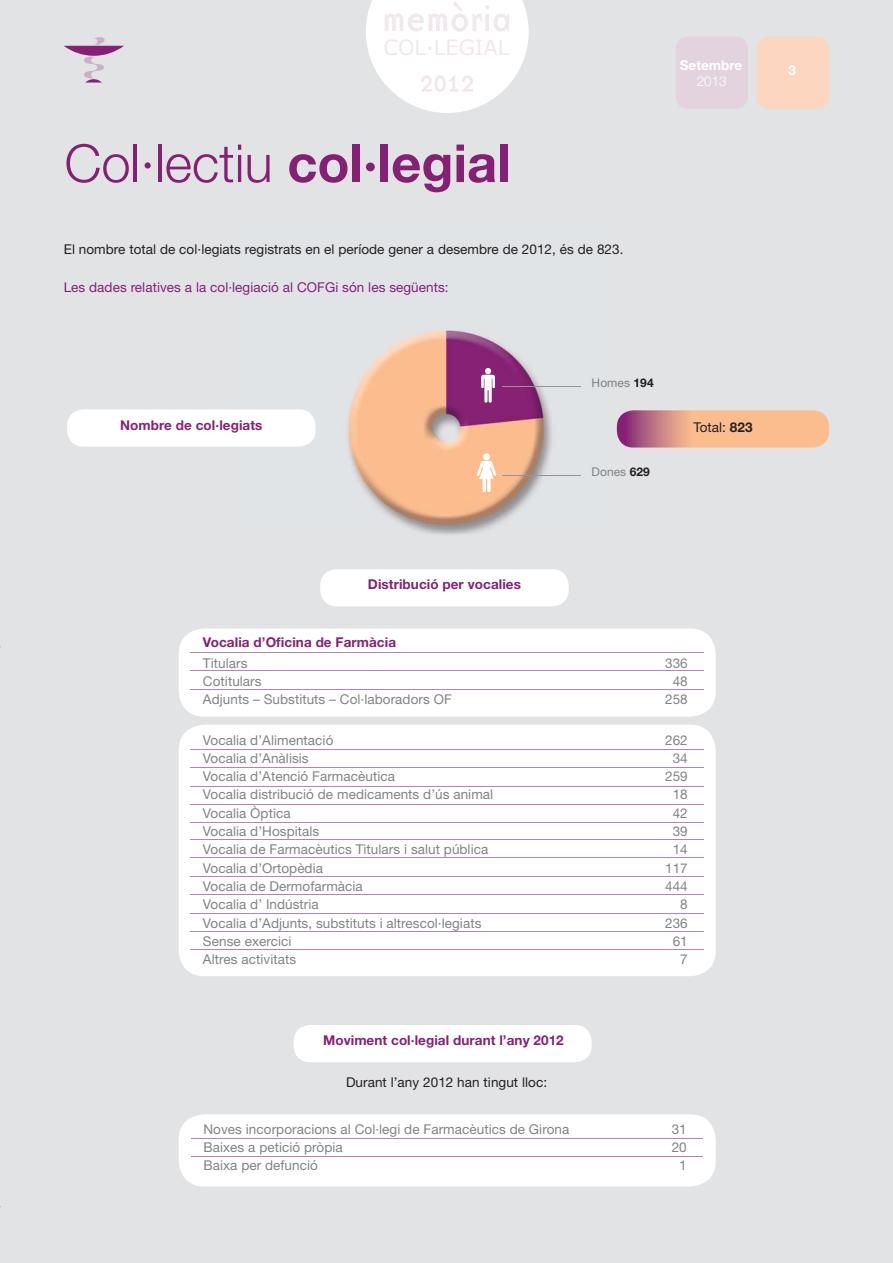
<style>
.page{position:relative;width:893px;height:1263px;background:#fff}
.page>*{position:absolute;margin:0;border:0;box-sizing:border-box;transform-origin:0 0}
.t1{font:300 52.5px "Helvetica Neue LT Std";color:#862074}
.t2{font:20.85px "Verdana";color:#f1e8ed}
.t3{font:13.5px "Helvetica Neue LT Std";letter-spacing:.005em;color:#808285}
.t4{font:13.5px "Helvetica Neue LT Std";letter-spacing:.005em;color:#231f20}
.t5{font:700 13.5px "Helvetica Neue LT Std";letter-spacing:.005em;color:#862074}
.t6{font:13.5px "Helvetica Neue LT Std";letter-spacing:.005em;color:#862074}
.t7{font:700 13.5px "Helvetica Neue LT Std";color:#fff}
.t8{font:300 13.5px "Helvetica Neue LT Std";color:#fff}
.t9{font:12px "Helvetica Neue LT Std";letter-spacing:.005em;color:#808285}
.s1{font-weight:700}
.s2{font-weight:700;color:#231f20}
</style>
<div class="page">
<div style="left:0;top:0;width:892px;height:1263px;background:#e2e3e4"></div>
<img style="left:234px;top:330px;width:425px;height:299px">
<div style="left:675px;top:36px;width:73px;height:73px;background:#e2d3df;border-radius:13px"></div>
<div style="left:756px;top:36px;width:73px;height:73px;background:#fdd6bf;border-radius:13px"></div>
<svg style="left:64px;top:37px;width:60px;height:46px"></svg>
<div style="left:179px;top:629px;width:536px;height:88px;background:#fff;border-radius:26px"></div>
<div style="left:179px;top:1114px;width:536px;height:72px;background:#fff;border-radius:26px"></div>
<div style="left:179px;top:725px;width:536px;height:251px;background:#fff;border-radius:26px"></div>
<div style="left:320px;top:569px;width:248px;height:37px;background:#fff;border-radius:16px"></div>
<div style="left:293px;top:1025px;width:298px;height:37px;background:#fff;border-radius:16px"></div>
<svg style="left:617px;top:410px;width:212px;height:38px;background:#e5a38c"></svg>
<hr style="left:502px;top:386px;width:78px;height:1px;background:#939598">
<hr style="left:502px;top:475px;width:78px;height:1px;background:#939598">
<hr style="left:190px;top:652px;width:514px;height:1px;background:#b485aa">
<hr style="left:191px;top:1138px;width:512px;height:1px;background:#b485aa">
<hr style="left:190px;top:749px;width:514px;height:1px;background:#b485aa">
<hr style="left:190px;top:671px;width:514px;height:1px;background:#b485aa">
<hr style="left:191px;top:1157px;width:512px;height:1px;background:#b485aa">
<hr style="left:190px;top:768px;width:514px;height:1px;background:#b485aa">
<hr style="left:190px;top:689px;width:514px;height:1px;background:#b485aa">
<hr style="left:190px;top:786px;width:514px;height:1px;background:#b485aa">
<hr style="left:190px;top:804px;width:514px;height:1px;background:#b485aa">
<hr style="left:190px;top:823px;width:514px;height:1px;background:#b485aa">
<hr style="left:190px;top:839px;width:514px;height:1px;background:#b485aa">
<hr style="left:190px;top:857px;width:514px;height:1px;background:#b485aa">
<hr style="left:190px;top:876px;width:514px;height:1px;background:#b485aa">
<hr style="left:190px;top:894px;width:514px;height:1px;background:#b485aa">
<hr style="left:190px;top:913px;width:514px;height:1px;background:#b485aa">
<hr style="left:190px;top:931px;width:514px;height:1px;background:#b485aa">
<hr style="left:190px;top:949px;width:514px;height:1px;background:#b485aa">
<div style="left:483px;top:453px;width:7px;height:7px;background:#fff;border-radius:3px"></div>
<svg style="left:476px;top:461px;width:21px;height:31px"></svg>
<svg style="left:481px;top:368px;width:14px;height:35px"></svg>
<div style="left:67px;top:409px;width:248px;height:38px;background:#fff;border-radius:16px"></div>
<svg style="left:366px;top:0;width:162px;height:113px"></svg>
<h2 class="t2" style="left:383px;top:34px;width:127px">COL∙LEGIAL</h2>
<h1 class="t1" style="left:64px;top:145px;width:448px">Col·lectiu <span class="s1">col·legial</span></h1>
<p class="t4" style="left:64px;top:245px;width:561px">El nombre total de col·legiats registrats en el període gener a desembre de 2012, és de 823.</p>
<p class="t6" style="left:64px;top:283px;width:386px">Les dades relatives a la col·legiació al COFGi són les següents:</p>
<p class="t7" style="left:680px;top:60px;width:64px">Setembre</p>
<p class="t8" style="left:697px;top:77px;width:31px">2013</p>
<p class="t5" style="left:120px;top:420px;width:144px">Nombre de col·legiats</p>
<p class="t9" style="left:591px;top:378px;width:64px">Homes <span class="s2">194</span></p>
<p class="t9" style="left:591px;top:467px;width:60px">Dones <span class="s2">629</span></p>
<p class="t4" style="left:693px;top:422px;width:61px">Total: <span class="s1">823</span></p>
<p class="t7" style="left:788px;top:65px;width:9px">3</p>
<p class="t5" style="left:368px;top:580px;width:154px">Distribució per vocalies</p>
<p class="t5" style="left:203px;top:637px;width:195px">Vocalia d’Oficina de Farmàcia</p>
<p class="t3" style="left:203px;top:658px;width:46px">Titulars</p>
<p class="t3" style="left:665px;top:658px;width:24px">336</p>
<p class="t3" style="left:203px;top:676px;width:60px">Cotitulars</p>
<p class="t3" style="left:672px;top:676px;width:17px">48</p>
<p class="t3" style="left:203px;top:694px;width:250px">Adjunts – Substituts – Col·laboradors OF</p>
<p class="t3" style="left:665px;top:694px;width:24px">258</p>
<p class="t3" style="left:203px;top:735px;width:132px">Vocalia d’Alimentació</p>
<p class="t3" style="left:665px;top:735px;width:24px">262</p>
<p class="t3" style="left:203px;top:753px;width:107px">Vocalia d’Anàlisis</p>
<p class="t3" style="left:672px;top:753px;width:17px">34</p>
<p class="t3" style="left:203px;top:772px;width:193px">Vocalia d’Atenció Farmacèutica</p>
<p class="t3" style="left:665px;top:772px;width:24px">259</p>
<p class="t3" style="left:203px;top:790px;width:292px">Vocalia distribució de medicaments d’ús animal</p>
<p class="t3" style="left:672px;top:790px;width:17px">18</p>
<p class="t3" style="left:203px;top:808px;width:89px">Vocalia Òptica</p>
<p class="t3" style="left:672px;top:808px;width:17px">42</p>
<p class="t3" style="left:203px;top:826px;width:118px">Vocalia d’Hospitals</p>
<p class="t3" style="left:672px;top:826px;width:17px">39</p>
<p class="t3" style="left:203px;top:845px;width:287px">Vocalia de Farmacèutics Titulars i salut pública</p>
<p class="t3" style="left:672px;top:845px;width:17px">14</p>
<p class="t3" style="left:203px;top:863px;width:121px">Vocalia d’Ortopèdia</p>
<p class="t3" style="left:665px;top:863px;width:24px">117</p>
<p class="t3" style="left:203px;top:881px;width:161px">Vocalia de Dermofarmàcia</p>
<p class="t3" style="left:665px;top:881px;width:24px">444</p>
<p class="t3" style="left:203px;top:900px;width:117px">Vocalia d’ Indústria</p>
<p class="t3" style="left:680px;top:900px;width:9px">8</p>
<p class="t3" style="left:203px;top:918px;width:280px">Vocalia d’Adjunts, substituts i altrescol·legiats</p>
<p class="t3" style="left:665px;top:918px;width:24px">236</p>
<p class="t3" style="left:203px;top:936px;width:90px">Sense exercici</p>
<p class="t3" style="left:672px;top:936px;width:17px">61</p>
<p class="t3" style="left:203px;top:955px;width:95px">Altres activitats</p>
<p class="t3" style="left:680px;top:955px;width:9px">7</p>
<p class="t5" style="left:323px;top:1036px;width:242px">Moviment col·legial durant l’any 2012</p>
<p class="t4" style="left:346px;top:1077px;width:203px">Durant l’any 2012 han tingut lloc:</p>
<p class="t3" style="left:203px;top:1124px;width:367px">Noves incorporacions al Col·legi de Farmacèutics de Girona</p>
<p class="t3" style="left:671px;top:1124px;width:17px">31</p>
<p class="t3" style="left:203px;top:1142px;width:141px">Baixes a petició pròpia</p>
<p class="t3" style="left:671px;top:1142px;width:17px">20</p>
<p class="t3" style="left:203px;top:1160px;width:116px">Baixa per defunció</p>
<p class="t3" style="left:679px;top:1160px;width:9px">1</p>
</div>
